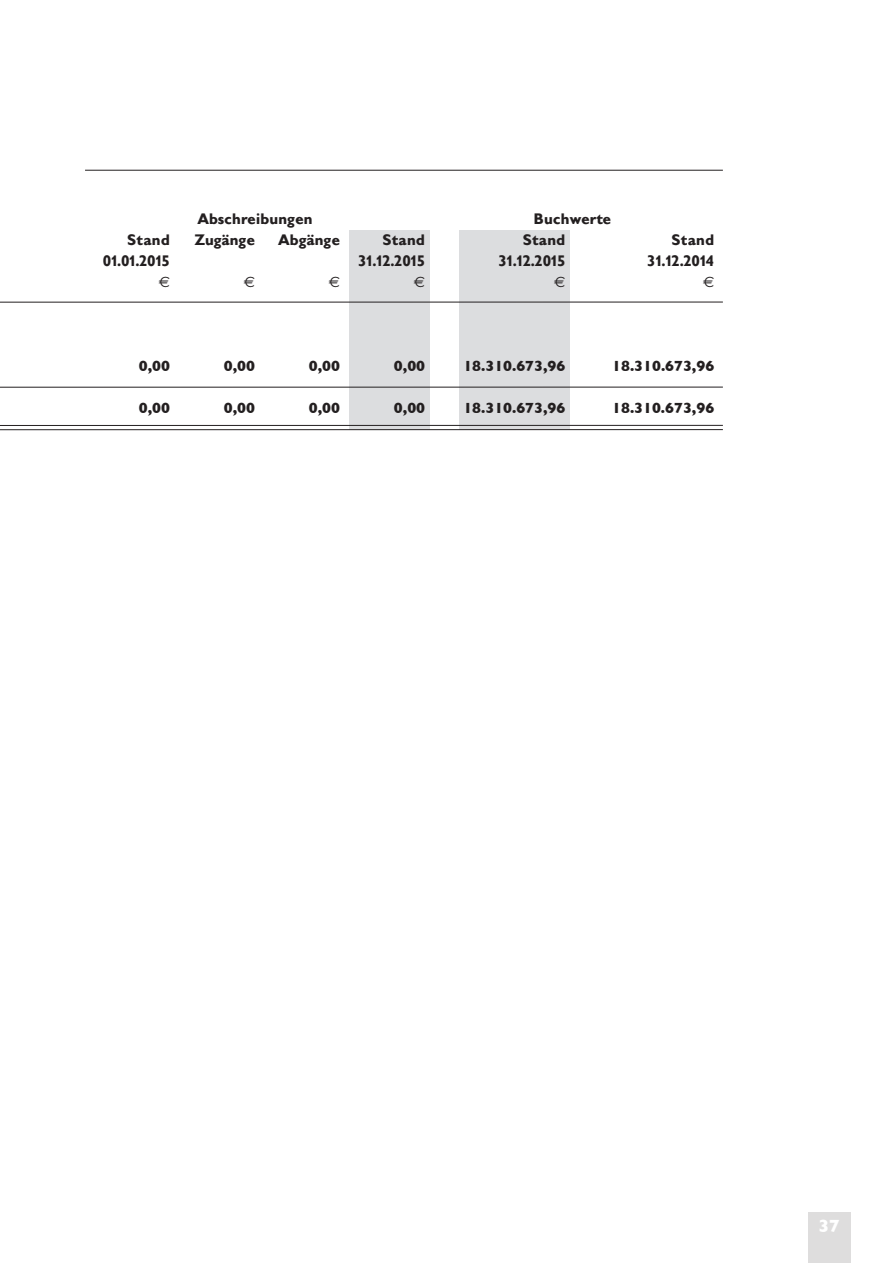
<style>
.page{position:relative;width:893px;height:1263px;background:#fff}
.page>*{position:absolute;margin:0;border:0;box-sizing:border-box;transform-origin:0 0}
.t1{font:700 18px "Gill Sans";color:#fff}
.t2{font:700 15px "Gill Sans BQ";color:#231f20}
.t3{font:700 15px "Gill Sans";color:#231f20}
.t4{font:15px "Euro Sans";color:#231f20}
</style>
<div class="page">
<hr style="left:85px;top:170px;width:638px;height:1px;background:#231f20">
<div style="left:808px;top:1212px;width:42px;height:51px;background:#dedddd"></div>
<div style="left:459px;top:230px;width:111px;height:199px;background:#dcdddf"></div>
<div style="left:349px;top:230px;width:80px;height:199px;background:#dcdddf"></div>
<hr style="left:0;top:387px;width:723px;height:1px;background:#231f20">
<hr style="left:0;top:302px;width:723px;height:1px;background:#231f20">
<hr style="left:0;top:425px;width:723px;height:1px;background:#231f20">
<hr style="left:0;top:429px;width:723px;height:1px;background:#231f20">
<p class="t2" style="left:197px;top:210px;width:117px">Abschreibungen</p>
<p class="t2" style="left:534px;top:210px;width:79px">Buchwerte</p>
<p class="t2" style="left:128px;top:231px;width:44px">Stand</p>
<p class="t2" style="left:195px;top:231px;width:62px">Zugänge</p>
<p class="t2" style="left:278px;top:231px;width:64px">Abgänge</p>
<p class="t2" style="left:383px;top:231px;width:44px">Stand</p>
<p class="t2" style="left:523px;top:231px;width:44px">Stand</p>
<p class="t2" style="left:672px;top:231px;width:44px">Stand</p>
<p class="t2" style="left:103px;top:252px;width:68px">01.01.2015</p>
<p class="t2" style="left:358px;top:252px;width:68px">31.12.2015</p>
<p class="t2" style="left:499px;top:252px;width:68px">31.12.2015</p>
<p class="t2" style="left:647px;top:252px;width:68px">31.12.2014</p>
<p class="t4" style="left:159px;top:273px;width:13px">€</p>
<p class="t4" style="left:244px;top:273px;width:13px">€</p>
<p class="t4" style="left:329px;top:273px;width:13px">€</p>
<p class="t4" style="left:414px;top:273px;width:13px">€</p>
<p class="t4" style="left:554px;top:273px;width:13px">€</p>
<p class="t4" style="left:703px;top:273px;width:13px">€</p>
<p class="t3" style="left:139px;top:354px;width:33px">0,00</p>
<p class="t3" style="left:224px;top:354px;width:33px">0,00</p>
<p class="t3" style="left:309px;top:354px;width:33px">0,00</p>
<p class="t3" style="left:394px;top:354px;width:33px">0,00</p>
<p class="t3" style="left:463px;top:354px;width:104px">18.310.673,96</p>
<p class="t3" style="left:612px;top:354px;width:104px">18.310.673,96</p>
<p class="t3" style="left:139px;top:396px;width:33px">0,00</p>
<p class="t3" style="left:224px;top:396px;width:33px">0,00</p>
<p class="t3" style="left:309px;top:396px;width:33px">0,00</p>
<p class="t3" style="left:394px;top:396px;width:33px">0,00</p>
<p class="t3" style="left:463px;top:396px;width:104px">18.310.673,96</p>
<p class="t3" style="left:612px;top:396px;width:104px">18.310.673,96</p>
<p class="t1" style="left:818px;top:1211px;width:23px">37</p>
</div>
